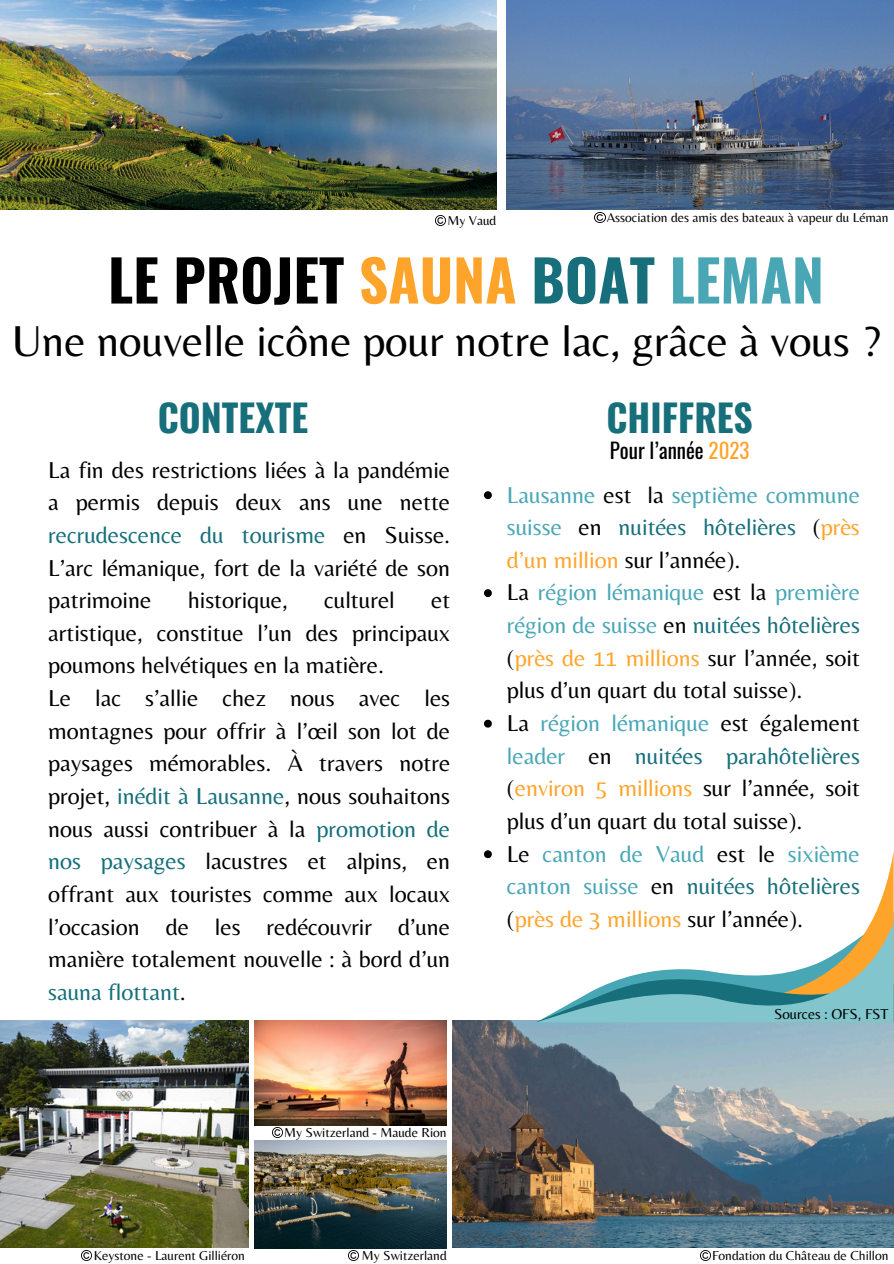
<style>
.page{position:relative;width:894px;height:1264px;background:#fff}
.page>*{position:absolute;margin:0;border:0;box-sizing:border-box;transform-origin:0 0}
.t1{font:700 57px "Oswald";color:#000}
.t2{font:45px "Belleza";color:#000}
.t3{font:700 37.5px "Oswald";color:#166f7a}
.t4{font:24px/32.7px "Belleza";color:#000;text-align:justify}
.t5{font:24px/32.7px "Belleza";color:#48a6b5;text-align:justify}
.t6{font:21px "Oswald";color:#000}
.t7{font:15px "Belleza";color:#000}
.t8{font:13.5px "Belleza";color:#000}
.s1{color:#ffa42b}
.s2{color:#166f7a}
.s3{color:#48a6b5}
.s4{color:#000}
</style>
<div class="page">
<img style="left:255px;top:1020px;width:191px;height:105px">
<img style="left:452px;top:1020px;width:441px;height:227px">
<svg style="left:272px;top:1127px;width:10px;height:10px"></svg>
<img style="left:0;top:0;width:496px;height:210px">
<svg style="left:435px;top:215px;width:10px;height:10px"></svg>
<img style="left:255px;top:1140px;width:191px;height:108px">
<img style="left:0;top:1020px;width:249px;height:227px">
<svg style="left:700px;top:1250px;width:10px;height:10px"></svg>
<img style="left:506px;top:0;width:387px;height:210px">
<svg style="left:348px;top:1250px;width:10px;height:10px"></svg>
<svg style="left:594px;top:213px;width:11px;height:10px"></svg>
<svg style="left:81px;top:1250px;width:11px;height:10px"></svg>
<svg style="left:536px;top:861px;width:356px;height:161px"></svg>
<svg style="left:484px;top:491px;width:7px;height:8px"></svg>
<svg style="left:484px;top:589px;width:7px;height:8px"></svg>
<svg style="left:484px;top:719px;width:7px;height:8px"></svg>
<svg style="left:484px;top:850px;width:7px;height:8px"></svg>
<p class="t8" style="left:447px;top:212px;width:50px">My Vaud</p>
<p class="t8" style="left:606px;top:210px;width:283px">Association des amis des bateaux à vapeur du Léman</p>
<h1 class="t1" style="left:108px;top:235px;width:717px">LE PROJET <span class="s1">SAUNA</span> <span class="s2">BOAT</span> <span class="s3">LEMAN</span></h1>
<h2 class="t2" style="left:12px;top:314px;width:870px">Une nouvelle icône pour notre lac, grâce à vous ?</h2>
<h3 class="t3" style="left:158px;top:388px;width:152px">CONTEXTE</h3>
<h3 class="t4" style="left:48px;top:453px;width:403px">La fin des restrictions liées à la pandémie a permis depuis deux ans une nette <span class="s2">recrudescence du tourisme</span> en Suisse.<br>L’arc lémanique, fort de la variété de son patrimoine</h3>
<h4 class="t3" style="left:606px;top:388px;width:148px">CHIFFRES</h4>
<h5 class="t6" style="left:609px;top:433px;width:141px">Pour l’année <span class="s1">2023</span></h5>
<p class="t5" style="left:506px;top:477px;width:354px">Lausanne <span class="s4">est la</span> septième commune suisse <span class="s4">en</span> <span class="s2">nuitées hôtelières</span> <span class="s4">(</span><span class="s1">près d’un million</span> <span class="s4">sur l’année).</span></p>
<p class="t4" style="left:506px;top:575px;width:354px">La <span class="s3">région lémanique</span> est la <span class="s3">première région de suisse</span> en <span class="s2">nuitées hôtelières </span>(<span class="s1">près de 11 millions</span> sur l’année, soit plus d’un quart du total suisse).</p>
<p class="t4" style="left:506px;top:706px;width:354px">La <span class="s3">région lémanique</span> est également <span class="s3">leader</span> en <span class="s2">nuitées parahôtelières </span>(<span class="s1">environ 5 millions</span> sur l’année, soit plus d’un quart du total suisse).</p>
<p class="t5" style="left:506px;top:836px;width:354px"><span class="s4">Le</span> canton de Vaud <span class="s4">est le</span> sixième canton suisse <span class="s4">en</span> <span class="s2">nuitées hôtelières </span><span class="s4">(</span><span class="s1">près de 3 millions</span> <span class="s4">sur l’année).</span></p>
<h3 class="t4" style="left:188px;top:583px;width:102px">historique,</h3>
<h3 class="t4" style="left:324px;top:583px;width:72px">culturel</h3>
<h3 class="t4" style="left:48px;top:583px;width:403px;text-align:left;text-indent:383px">et artistique, constitue l’un des principaux poumons helvétiques en la matière.<br>Le lac s’allie chez nous avec les montagnes pour offrir à l’œil son lot de paysages mémorables. À travers notre projet, <span class="s2">inédit à Lausanne</span>, nous souhaitons nous aussi contribuer à la <span class="s2">promotion de nos paysages</span> lacustres et alpins, en offrant aux touristes comme aux locaux l’occasion de les redécouvrir d’une manière totalement nouvelle : à bord d’un <span class="s2">sauna flottant</span>.</h3>
<p class="t8" style="left:284px;top:1124px;width:164px">My Switzerland - Maude Rion</p>
<p class="t7" style="left:773px;top:1004px;width:116px">Sources : OFS, FST</p>
<p class="t8" style="left:94px;top:1247px;width:152px">Keystone - Laurent Gilliéron</p>
<p class="t8" style="left:362px;top:1247px;width:86px">My Switzerland</p>
<p class="t8" style="left:711px;top:1247px;width:178px">Fondation du Château de Chillon</p>
</div>
